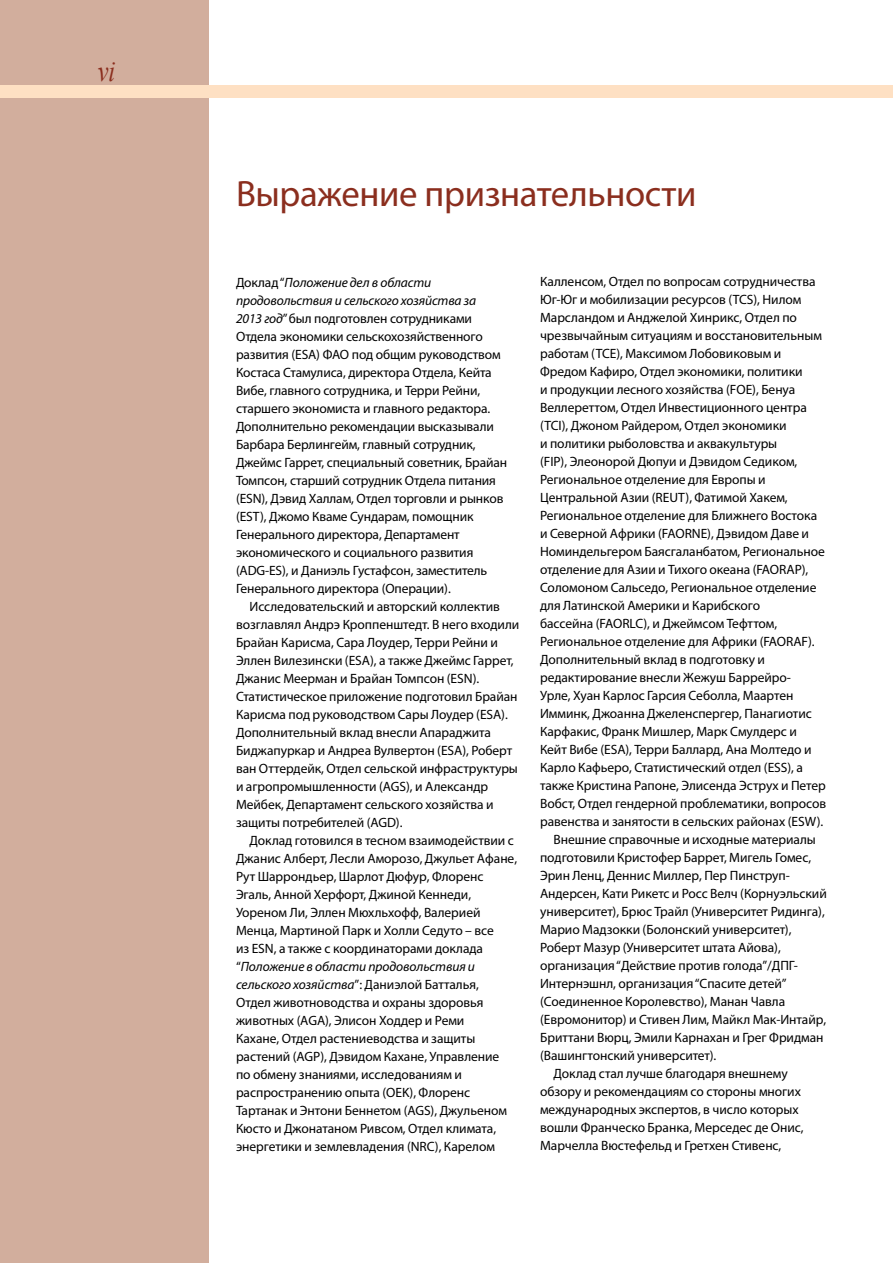
<style>
.page{position:relative;width:893px;height:1263px;background:#fff}
.page>*{position:absolute;margin:0;border:0;box-sizing:border-box;transform-origin:0 0}
.t1{font:36.75px "Myriad Pro";letter-spacing:-.01em;color:#8b2e1e}
.t2{font:italic 30px "Times New Roman";color:#8b2e1e;scale:.8 1}
.t3{font:13.5px/18px "Myriad Pro";letter-spacing:-.005em;color:#000}
.s1{font-style:italic}
</style>
<div class="page">
<div style="left:0;top:0;width:208px;height:1263px;background:#d2ae9d"></div>
<div style="left:0;top:85px;width:893px;height:13px;background:#fee0c3"></div>
<h2 class="t2" style="left:98px;top:51px;width:23px">vi</h2>
<h1 class="t1" style="left:236px;top:171px;width:462px">Выражение признательности</h1>
<p class="t3" style="left:236px;top:273px;width:273px">Доклад “<span class="s1">Положение дел в области продовольствия и сельского хозяйства за<br>2013 год</span>” был подготовлен сотрудниками Отдела экономики сельскохозяйственного развития (ESA) ФАО под общим руководством Костаса Стамулиса, директора Отдела, Кейта Вибе, главного сотрудника, и Терри Рейни, старшего экономиста и главного редактора.<br>Дополнительно рекомендации высказывали Барбара Берлингейм, главный сотрудник, Джеймс Гаррет, специальный советник, Брайан Томпсон, старший сотрудник Отдела питания (ESN), Дэвид Халлам, Отдел торговли и рынков (EST), Джомо Кваме Сундарам, помощник Генерального директора, Департамент экономического и социального развития (ADG-ES), и Даниэль Густафсон, заместитель Генерального директора (Операции).</p>
<p class="t3" style="left:236px;top:597px;width:285px;text-indent:14px">Исследовательский и авторский коллектив возглавлял Андрэ Кроппенштедт. В него входили Брайан Карисма, Сара Лоудер, Терри Рейни и Эллен Вилезински (ESA), а также Джеймс Гаррет, Джанис Меерман и Брайан Томпсон (ESN).<br>Статистическое приложение подготовил Брайан Карисма под руководством Сары Лоудер (ESA).<br>Дополнительный вклад внесли Апараджита Биджапуркар и Андреа Вулвертон (ESA), Роберт ван Оттердейк, Отдел сельской инфраструктуры и агропромышленности (AGS), и Александр Мейбек, Департамент сельского хозяйства и защиты потребителей (AGD).</p>
<p class="t3" style="left:236px;top:831px;width:283px;text-indent:14px">Доклад готовился в тесном взаимодействии с Джанис Алберт, Лесли Аморозо, Джульет Афане, Рут Шаррондьер, Шарлот Дюфур, Флоренс Эгаль, Анной Херфорт, Джиной Кеннеди, Уореном Ли, Эллен Мюхльхофф, Валерией Менца, Мартиной Парк и Холли Седуто – все<br>из ESN, а также с координаторами доклада “<span class="s1">Положение в области продовольствия и сельского хозяйства</span>”: Даниэлой Батталья, Отдел животноводства и охраны здоровья животных (AGA), Элисон Ходдер и Реми<br>Кахане, Отдел растениеводства и защиты растений (AGP), Дэвидом Кахане, Управление по обмену знаниями, исследованиям и распространению опыта (OEK), Флоренс Тартанак и Энтони Беннетом (AGS), Джульеном Кюсто и Джонатаном Ривсом, Отдел климата, энергетики и землевладения (NRC), Карелом</p>
<p class="t3" style="left:540px;top:273px;width:277px">Калленсом, Отдел по вопросам сотрудничества</p>
<p class="t3" style="left:540px;top:291px;width:263px">Юг-Юг и мобилизации ресурсов (TCS), Нилом</p>
<p class="t3" style="left:540px;top:309px;width:258px">Марсландом и Анджелой Хинрикс, Отдел по</p>
<p class="t3" style="left:540px;top:327px;width:283px">чрезвычайным ситуациям и восстановительным</p>
<p class="t3" style="left:540px;top:345px;width:243px">работам (TCE), Максимом Лобовиковым и</p>
<p class="t3" style="left:540px;top:363px;width:264px">Фредом Кафиро, Отдел экономики, политики</p>
<p class="t3" style="left:540px;top:381px;width:257px">и продукции лесного хозяйства (FOE), Бенуа</p>
<p class="t3" style="left:540px;top:399px;width:268px">Веллереттом, Отдел Инвестиционного центра</p>
<p class="t3" style="left:540px;top:417px;width:248px">(TCI), Джоном Райдером, Отдел экономики</p>
<p class="t3" style="left:540px;top:435px;width:239px">и политики рыболовства и аквакультуры</p>
<p class="t3" style="left:540px;top:453px;width:259px">(FIP), Элеонорой Дюпуи и Дэвидом Седиком,</p>
<p class="t3" style="left:540px;top:471px;width:227px">Региональное отделение для Европы и</p>
<p class="t3" style="left:540px;top:489px;width:249px">Центральной Азии (REUT), Фатимой Хакем,</p>
<p class="t3" style="left:540px;top:507px;width:279px">Региональное отделение для Ближнего Востока</p>
<p class="t3" style="left:540px;top:525px;width:271px">и Северной Африки (FAORNE), Дэвидом Даве и</p>
<p class="t3" style="left:540px;top:543px;width:286px">Номиндельгером Баясгаланбатом, Региональное</p>
<p class="t3" style="left:540px;top:561px;width:270px">отделение для Азии и Тихого океана (FAORAP),</p>
<p class="t3" style="left:540px;top:579px;width:278px">Соломоном Сальседо, Региональное отделение</p>
<p class="t3" style="left:540px;top:597px;width:222px">для Латинской Америки и Карибского</p>
<p class="t3" style="left:540px;top:615px;width:239px">бассейна (FAORLC), и Джеймсом Тефттом,</p>
<p class="t3" style="left:540px;top:633px;width:276px">Региональное отделение для Африки (FAORAF).</p>
<p class="t3" style="left:540px;top:651px;width:226px">Дополнительный вклад в подготовку и</p>
<p class="t3" style="left:540px;top:669px;width:252px">редактирование внесли Жежуш Баррейро-</p>
<p class="t3" style="left:540px;top:687px;width:255px">Урле, Хуан Карлос Гарсия Себолла, Маартен</p>
<p class="t3" style="left:540px;top:705px;width:273px">Имминк, Джоанна Джеленспергер, Панагиотис</p>
<p class="t3" style="left:540px;top:723px;width:258px">Карфакис, Франк Мишлер, Марк Смулдерс и</p>
<p class="t3" style="left:540px;top:741px;width:273px">Кейт Вибе (ESA), Терри Баллард, Ана Молтедо и</p>
<p class="t3" style="left:540px;top:759px;width:264px">Карло Кафьеро, Статистический отдел (ESS), а</p>
<p class="t3" style="left:540px;top:777px;width:287px">также Кристина Рапоне, Элисенда Эструх и Петер</p>
<p class="t3" style="left:540px;top:794px;width:288px">Вобст, Отдел гендерной проблематики, вопросов</p>
<p class="t3" style="left:540px;top:812px;width:285px">равенства и занятости в сельских районах (ESW).</p>
<p class="t3" style="left:554px;top:830px;width:264px">Внешние справочные и исходные материалы</p>
<p class="t3" style="left:540px;top:848px;width:273px">подготовили Кристофер Баррет, Мигель Гомес,</p>
<p class="t3" style="left:540px;top:866px;width:251px">Эрин Ленц, Деннис Миллер, Пер Пинструп-</p>
<p class="t3" style="left:540px;top:884px;width:288px">Андерсен, Кати Рикетс и Росс Велч (Корнуэльский</p>
<p class="t3" style="left:540px;top:902px;width:286px">университет), Брюс Трайл (Университет Ридинга),</p>
<p class="t3" style="left:540px;top:920px;width:253px">Марио Мадзокки (Болонский университет),</p>
<p class="t3" style="left:540px;top:938px;width:242px">Роберт Мазур (Университет штата Айова),</p>
<p class="t3" style="left:540px;top:956px;width:259px">организация “Действие против голода”/ДПГ-</p>
<p class="t3" style="left:540px;top:974px;width:248px">Интернэшнл, организация “Спасите детей”</p>
<p class="t3" style="left:540px;top:992px;width:247px">(Соединенное Королевство), Манан Чавла</p>
<p class="t3" style="left:540px;top:1010px;width:288px">(Евромонитор) и Стивен Лим, Майкл Мак-Интайр,</p>
<p class="t3" style="left:540px;top:1028px;width:285px">Бриттани Вюрц, Эмили Карнахан и Грег Фридман</p>
<p class="t3" style="left:540px;top:1046px;width:178px">(Вашингтонский университет).</p>
<p class="t3" style="left:554px;top:1064px;width:236px">Доклад стал лучше благодаря внешнему</p>
<p class="t3" style="left:540px;top:1082px;width:262px">обзору и рекомендациям со стороны многих</p>
<p class="t3" style="left:540px;top:1100px;width:260px">международных экспертов, в число которых</p>
<p class="t3" style="left:540px;top:1118px;width:265px">вошли Франческо Бранка, Мерседес де Онис,</p>
<p class="t3" style="left:540px;top:1136px;width:243px">Марчелла Вюстефельд и Гретхен Стивенс,</p>
</div>
